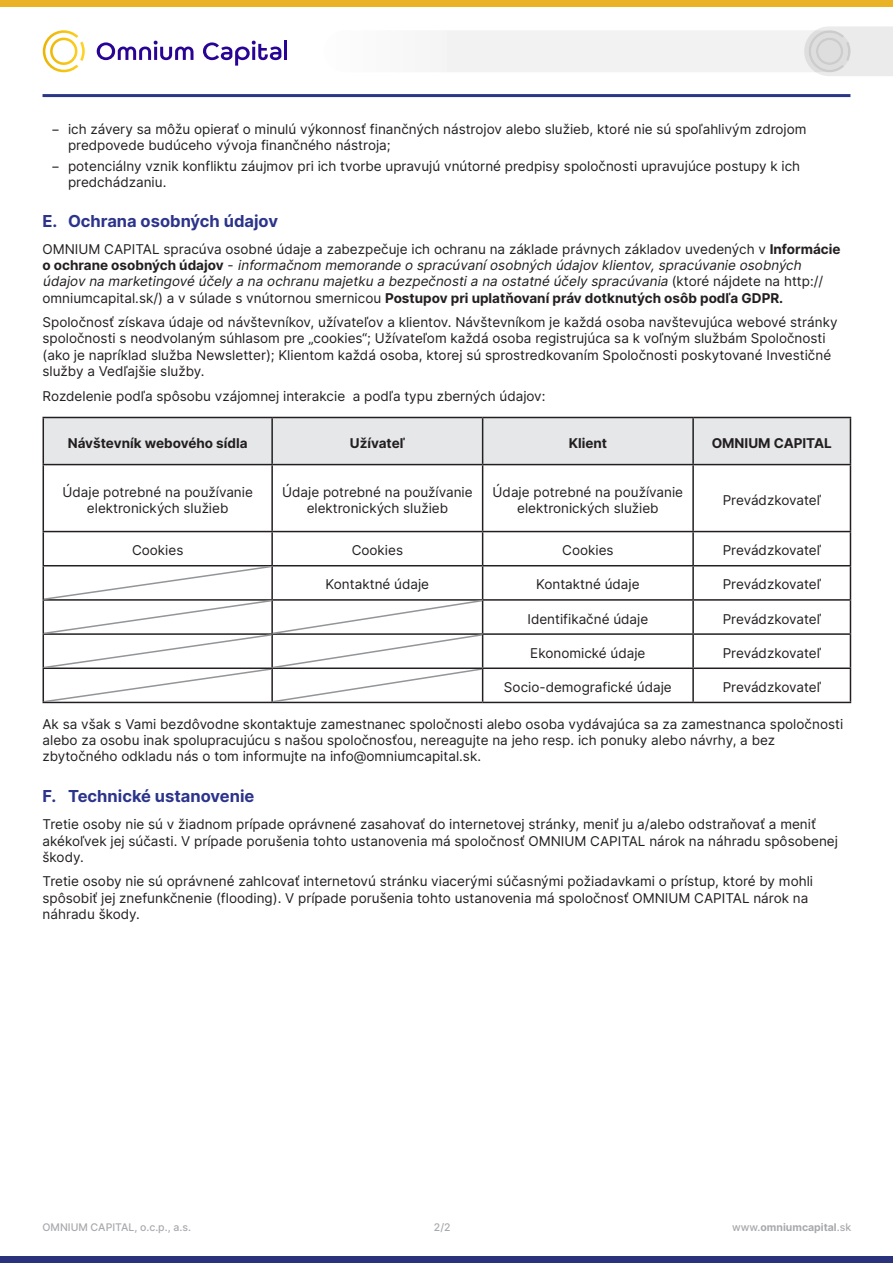
<style>
.page{position:relative;width:893px;height:1263px;background:#fff}
.page>*{position:absolute;margin:0;border:0;box-sizing:border-box;transform-origin:0 0}
.t1{font:700 16.5px "Inter";color:#2c348b}
.t2{font:13.5px/16.2px "Inter";color:#231f20}
.t3{font:700 13.5px "Inter";color:#231f20}
.t4{font:500 10.5px "Inter";color:#a8a9ad}
.t5{font:700 10.5px "Inter";color:#a8a9ad}
.s1{font-weight:700}
.s2{font-style:italic}
.s3{font-weight:500}
</style>
<div class="page">
<div style="left:0;top:1256px;width:893px;height:7px;background:#2a327c"></div>
<div style="left:324px;top:30px;width:527px;height:42px;background:#f2f2f2;border-radius:21px"></div>
<svg style="left:804px;top:26px;width:89px;height:50px;background:#e5e5e5"></svg>
<div style="left:315px;top:19px;width:131px;height:68px;background:#fff"></div>
<hr style="left:43px;top:94px;width:807px;height:3px;background:#2a3787">
<div style="left:0;top:0;width:893px;height:6px;background:#e9b325"></div>
<svg style="left:97px;top:41px;width:96px;height:19px"></svg>
<svg style="left:203px;top:41px;width:78px;height:25px"></svg>
<hr style="left:284px;top:41px;width:3px;height:19px;background:#290394">
<svg style="left:43px;top:30px;width:42px;height:42px"></svg>
<div style="left:44px;top:418px;width:806px;height:46px;background:#e6e7e9"></div>
<hr style="left:43px;top:417px;width:229px;height:1px;background:#231f20">
<hr style="left:43px;top:418px;width:1px;height:46px;background:#231f20">
<hr style="left:272px;top:417px;width:211px;height:1px;background:#231f20">
<hr style="left:271px;top:418px;width:2px;height:46px;background:#231f20">
<hr style="left:483px;top:417px;width:210px;height:1px;background:#231f20">
<hr style="left:482px;top:418px;width:1px;height:46px;background:#231f20">
<hr style="left:693px;top:417px;width:158px;height:1px;background:#231f20">
<hr style="left:692px;top:418px;width:2px;height:46px;background:#231f20">
<hr style="left:850px;top:418px;width:1px;height:46px;background:#231f20">
<hr style="left:43px;top:464px;width:229px;height:1px;background:#231f20">
<hr style="left:43px;top:465px;width:1px;height:66px;background:#231f20">
<hr style="left:272px;top:464px;width:211px;height:1px;background:#231f20">
<hr style="left:271px;top:465px;width:2px;height:66px;background:#231f20">
<hr style="left:483px;top:464px;width:210px;height:1px;background:#231f20">
<hr style="left:482px;top:465px;width:1px;height:66px;background:#231f20">
<hr style="left:693px;top:464px;width:158px;height:1px;background:#231f20">
<hr style="left:692px;top:465px;width:2px;height:66px;background:#231f20">
<hr style="left:850px;top:465px;width:1px;height:66px;background:#231f20">
<hr style="left:43px;top:531px;width:229px;height:1px;background:#231f20">
<hr style="left:43px;top:532px;width:1px;height:33px;background:#231f20">
<hr style="left:272px;top:531px;width:211px;height:1px;background:#231f20">
<hr style="left:271px;top:532px;width:2px;height:33px;background:#231f20">
<hr style="left:483px;top:531px;width:210px;height:1px;background:#231f20">
<hr style="left:482px;top:532px;width:1px;height:33px;background:#231f20">
<hr style="left:693px;top:531px;width:158px;height:1px;background:#231f20">
<hr style="left:692px;top:532px;width:2px;height:33px;background:#231f20">
<hr style="left:850px;top:532px;width:1px;height:33px;background:#231f20">
<hr style="left:43px;top:565px;width:229px;height:1px;background:#231f20">
<hr style="left:43px;top:566px;width:1px;height:33px;background:#231f20">
<hr style="left:272px;top:565px;width:211px;height:1px;background:#231f20">
<hr style="left:483px;top:565px;width:210px;height:1px;background:#231f20">
<hr style="left:482px;top:566px;width:1px;height:33px;background:#231f20">
<hr style="left:693px;top:565px;width:158px;height:1px;background:#231f20">
<hr style="left:692px;top:566px;width:2px;height:33px;background:#231f20">
<hr style="left:850px;top:566px;width:1px;height:33px;background:#231f20">
<hr style="left:43px;top:599px;width:229px;height:2px;background:#231f20">
<hr style="left:43px;top:601px;width:1px;height:32px;background:#231f20">
<hr style="left:272px;top:599px;width:211px;height:2px;background:#231f20">
<hr style="left:483px;top:599px;width:210px;height:2px;background:#231f20">
<hr style="left:482px;top:601px;width:1px;height:32px;background:#231f20">
<hr style="left:693px;top:599px;width:158px;height:2px;background:#231f20">
<hr style="left:692px;top:601px;width:2px;height:32px;background:#231f20">
<hr style="left:850px;top:601px;width:1px;height:32px;background:#231f20">
<hr style="left:43px;top:633px;width:229px;height:2px;background:#231f20">
<hr style="left:43px;top:635px;width:1px;height:32px;background:#231f20">
<hr style="left:272px;top:633px;width:211px;height:2px;background:#231f20">
<hr style="left:483px;top:633px;width:210px;height:2px;background:#231f20">
<hr style="left:482px;top:635px;width:1px;height:32px;background:#231f20">
<hr style="left:693px;top:633px;width:158px;height:2px;background:#231f20">
<hr style="left:692px;top:635px;width:2px;height:32px;background:#231f20">
<hr style="left:850px;top:635px;width:1px;height:32px;background:#231f20">
<hr style="left:43px;top:667px;width:229px;height:2px;background:#231f20">
<hr style="left:43px;top:669px;width:1px;height:33px;background:#231f20">
<hr style="left:272px;top:667px;width:211px;height:2px;background:#231f20">
<hr style="left:483px;top:667px;width:210px;height:2px;background:#231f20">
<hr style="left:482px;top:669px;width:1px;height:33px;background:#231f20">
<hr style="left:693px;top:667px;width:158px;height:2px;background:#231f20">
<hr style="left:692px;top:669px;width:2px;height:33px;background:#231f20">
<hr style="left:850px;top:669px;width:1px;height:33px;background:#231f20">
<hr style="left:43px;top:702px;width:229px;height:1px;background:#231f20">
<hr style="left:272px;top:702px;width:211px;height:1px;background:#231f20">
<hr style="left:483px;top:702px;width:210px;height:1px;background:#231f20">
<hr style="left:693px;top:702px;width:158px;height:1px;background:#231f20">
<svg style="left:44px;top:566px;width:438px;height:136px"></svg>
<p class="t2" style="left:68px;top:121px;width:740px;text-indent:-17px">− ich závery sa môžu opierať o minulú výkonnosť finančných nástrojov alebo služieb, ktoré nie sú spoľahlivým zdrojom predpovede budúceho vývoja finančného nástroja;</p>
<p class="t2" style="left:68px;top:158px;width:734px;text-indent:-17px">− potenciálny vznik konfliktu záujmov pri ich tvorbe upravujú vnútorné predpisy spoločnosti upravujúce postupy k ich predchádzaniu.</p>
<p class="t1" style="left:43px;top:209px;width:237px">E. Ochrana osobných údajov</p>
<p class="t2" style="left:43px;top:241px;width:799px">OMNIUM CAPITAL spracúva osobné údaje a zabezpečuje ich ochranu na základe právnych základov uvedených v <span class="s1">Informácie o o c h ra n e o s o b n ýc h ú d aj ov</span> - <span class="s2">informačnom memorande o spracúvaníosobných údajov klientov,spracúvanie osobných údajov na marketingové účely a na ochranu majetku a bezpečnostia na ostatné účely spracúvania</span> ( k t o r é n á j d e t e n a h t t p : / / omniumcapital.sk/) a v súlade s vnútornou smernicou <span class="s1">Postupov pri uplatňovaní práv dotknutých osôb podľa GDPR.</span></p>
<p class="t2" style="left:43px;top:314px;width:797px">Spoločnosť získava údaje od návštevníkov, užívateľov a klientov. Návštevníkom je každá osoba navštevujúca webové stránky spoločnosti s neodvolaným súhlasom pre „cookies“; Užívateľom každá osoba registrujúca sa k voľným službám Spoločnosti (ako je napríklad služba Newsletter); Klientom každá osoba, ktorej sú sprostredkovaním Spoločnosti poskytované Investičné služby a Vedľajšie služby.</p>
<p class="t2" style="left:43px;top:387px;width:505px">Rozdelenie podľa spôsobu vzájomnej interakcie a podľa typu zberných údajov:</p>
<p class="t3" style="left:68px;top:433px;width:181px">Návštevník webového sídla</p>
<p class="t3" style="left:350px;top:433px;width:57px">Užívateľ</p>
<p class="t3" style="left:569px;top:433px;width:40px">Klient</p>
<p class="t3" style="left:712px;top:433px;width:122px">OMNIUM CAPITAL</p>
<p class="t2" style="left:62px;top:483px;width:192px;text-align:center">Údaje potrebné na používanie elektronických služieb</p>
<p class="t2" style="left:282px;top:483px;width:192px;text-align:center">Údaje potrebné na používanie elektronických služieb</p>
<p class="t2" style="left:493px;top:483px;width:192px;text-align:center">Údaje potrebné na používanie elektronických služieb</p>
<p class="t2" style="left:723px;top:491px;width:100px">Prevádzkovateľ</p>
<p class="t2" style="left:132px;top:542px;width:53px">Cookies</p>
<p class="t2" style="left:352px;top:542px;width:53px">Cookies</p>
<p class="t2" style="left:562px;top:542px;width:53px">Cookies</p>
<p class="t2" style="left:723px;top:542px;width:100px">Prevádzkovateľ</p>
<p class="t2" style="left:326px;top:576px;width:105px">Kontaktné údaje</p>
<p class="t2" style="left:536px;top:576px;width:105px">Kontaktné údaje</p>
<p class="t2" style="left:723px;top:576px;width:100px">Prevádzkovateľ</p>
<p class="t2" style="left:527px;top:610px;width:122px">Identifikačné údaje</p>
<p class="t2" style="left:723px;top:610px;width:100px">Prevádzkovateľ</p>
<p class="t2" style="left:530px;top:644px;width:117px">Ekonomické údaje</p>
<p class="t2" style="left:723px;top:644px;width:100px">Prevádzkovateľ</p>
<p class="t2" style="left:504px;top:679px;width:169px">Socio-demografické údaje</p>
<p class="t2" style="left:723px;top:679px;width:100px">Prevádzkovateľ</p>
<p class="t2" style="left:43px;top:715px;width:802px">Ak sa však s Vami bezdôvodne skontaktuje zamestnanec spoločnosti alebo osoba vydávajúca sa za zamestnanca spoločnosti alebo za osobu inak spolupracujúcu s našou spoločnosťou, nereagujte na jeho resp. ich ponuky alebo návrhy, a bez zbytočného odkladu nás o tom informujte na info@omniumcapital.sk.</p>
<p class="t1" style="left:43px;top:784px;width:213px">F. Technické ustanovenie</p>
<p class="t2" style="left:43px;top:816px;width:797px">Tretie osoby nie sú v žiadnom prípade oprávnené zasahovať do internetovej stránky, meniť ju a/alebo odstraňovať a meniť akékoľvek jej súčasti. V prípade porušenia tohto ustanovenia má spoločnosť OMNIUM CAPITAL nárok na náhradu spôsobenej škody.</p>
<p class="t2" style="left:43px;top:873px;width:772px">Tretie osoby nie sú oprávnené zahlcovať internetovú stránku viacerými súčasnými požiadavkami o prístup, ktoré by mohli spôsobiť jej znefunkčnenie (flooding). V prípade porušenia tohto ustanovenia má spoločnosť OMNIUM CAPITAL nárok na náhradu škody.</p>
<p class="t4" style="left:43px;top:1219px;width:150px">OMNIUM CAPITAL, o.c.p., a.s.</p>
<p class="t4" style="left:434px;top:1219px;width:18px">2/2</p>
<p class="t5" style="left:732px;top:1219px;width:120px"><span class="s3">www.</span>omniumcapital<span class="s3">.sk</span></p>
</div>
